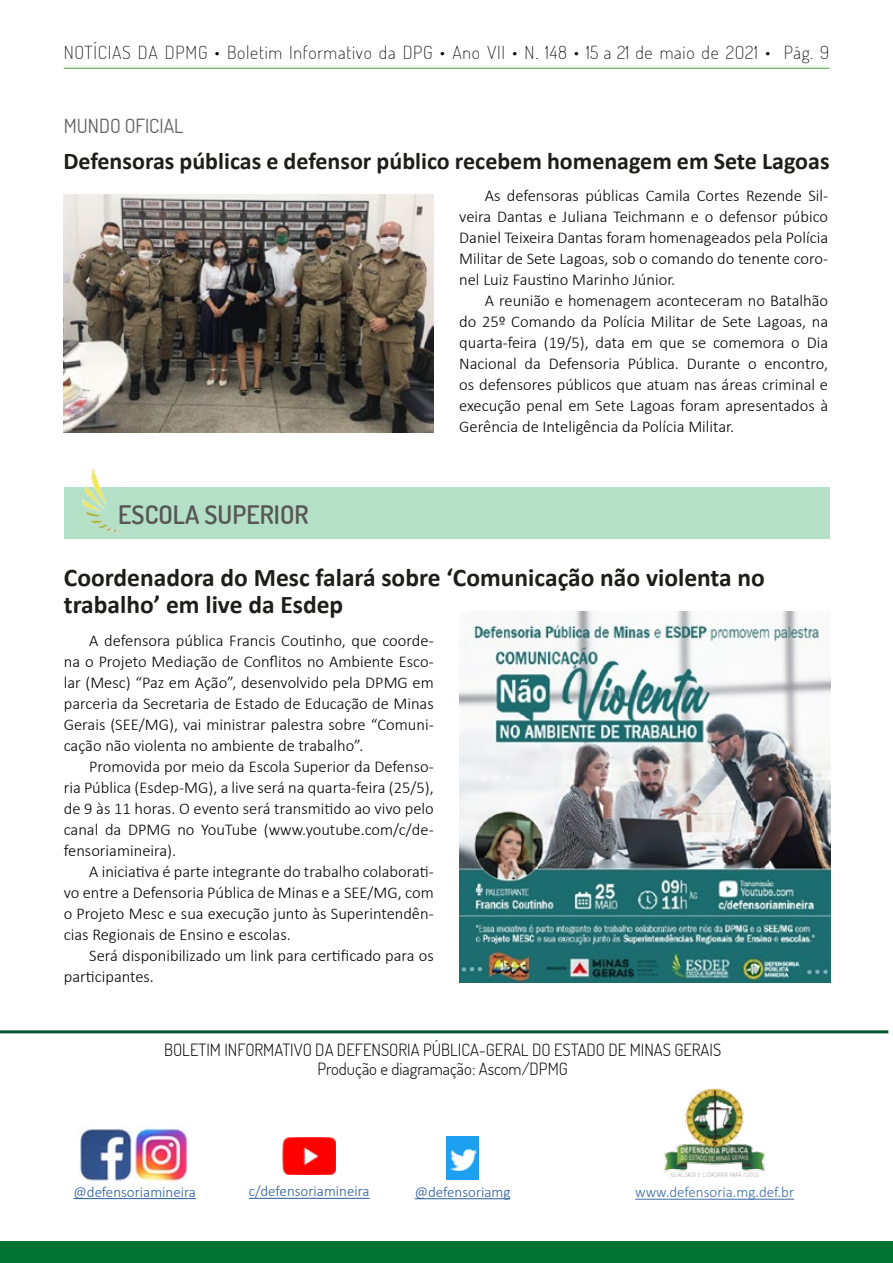
<style>
.page{position:relative;width:893px;height:1263px;background:#fff}
.page>*{position:absolute;margin:0;border:0;box-sizing:border-box;transform-origin:0 0}
.t1{font:700 25.5px/27px "Calibri";color:#1d1d1b}
.t2{font:600 25.5px "Dosis";color:#575756}
.t3{font:700 24px "Calibri";color:#1d1d1b}
.t4{font:19.5px "Dosis";color:#616160}
.t5{font:200 18px "Dosis";letter-spacing:.04em;color:#000}
.t6{font:300 16.8px/19.6px "Dosis";color:#000;text-align:center}
.t7{font:300 16.5px/21px "Calibri";color:#000;text-align:justify}
.t8{font:300 15px "Calibri";color:#275b9b}
.t9{font:300 15px "Calibri";color:#3c6ba5}
</style>
<div class="page">
<div style="left:0;top:1241px;width:893px;height:22px;background:#007330"></div>
<hr style="left:64px;top:68px;width:765px;height:1px;background:#3fa535">
<div style="left:64px;top:488px;width:765px;height:51px;background:#b3e0c6"></div>
<img style="left:70px;top:468px;width:52px;height:65px">
<hr style="left:0;top:1030px;width:888px;height:3px;background:#005530">
<hr style="left:635px;top:1199px;width:159px;height:1px;background:#3c6ba5">
<img style="left:664px;top:1088px;width:101px;height:89px">
<hr style="left:249px;top:1198px;width:121px;height:1px;background:#275b9b">
<img style="left:283px;top:1137px;width:53px;height:38px">
<img style="left:447px;top:1136px;width:32px;height:43px">
<hr style="left:415px;top:1198px;width:95px;height:1px;background:#275b9b">
<hr style="left:73px;top:1198px;width:123px;height:1px;background:#275b9b">
<img style="left:78px;top:1127px;width:54px;height:54px">
<img style="left:135px;top:1126px;width:53px;height:56px">
<img style="left:459px;top:611px;width:371px;height:371px">
<img style="left:63px;top:195px;width:370px;height:238px">
<p class="t5" style="left:64px;top:41px;width:767px">NOTÍCIAS DA DPMG • Boletim Informativo da DPG • Ano VII • N. 148 • 15 a 21 de maio de 2O21 • Pág. 9</p>
<p class="t4" style="left:64px;top:113px;width:121px">MUNDO OFICIAL</p>
<h2 class="t3" style="left:63px;top:146px;width:768px">Defensoras públicas e defensor público recebem homenagem em Sete Lagoas</h2>
<h1 class="t2" style="left:118px;top:498px;width:192px">ESCOLA SUPERIOR</h1>
<p class="t7" style="left:459px;top:185px;width:370px;text-indent:26px">As defensoras públicas Camila Cortes Rezende Sil&shy;veira Dantas e Juliana Teichmann e o defensor púbico Daniel Teixeira Dantas foram homenageados pela Polícia Militar de Sete Lagoas, sob o comando do tenente coro&shy;nel Luiz Faustino Marinho Júnior.</p>
<p class="t7" style="left:459px;top:290px;width:370px;text-indent:26px">A reunião e homenagem aconteceram no Batalhão do 25º Comando da Polícia Militar de Sete Lagoas, na quarta-feira (19/5), data em que se comemora o Dia Nacional da Defensoria Pública. Durante o encontro, os defensores públicos que atuam nas áreas criminal e execução penal em Sete Lagoas foram apresentados à Gerência de Inteligência da Polícia Militar.</p>
<h1 class="t1" style="left:64px;top:564px;width:703px">Coordenadora do Mesc falará sobre ‘Comunicação não violenta no trabalho’ em live da Esdep</h1>
<p class="t7" style="left:64px;top:630px;width:371px;text-indent:26px">A defensora pública Francis Coutinho, que coorde&shy;na o Projeto Mediação de Conflitos no Ambiente Esco&shy;lar (Mesc) “Paz em Ação”, desenvolvido pela DPMG em parceria da Secretaria de Estado de Educação de Minas Gerais (SEE/MG), vai ministrar palestra sobre “Comuni&shy;cação não violenta no ambiente de trabalho”.</p>
<p class="t7" style="left:64px;top:756px;width:371px;text-indent:26px">Promovida por meio da Escola Superior da Defenso&shy;ria Pública (Esdep-MG), a live será na quarta-feira (25/5), de 9 às 11 horas. O evento será transmitido ao vivo pelo canal da DPMG no YouTube (www.youtube.com/c/de&shy;fensoriamineira).</p>
<p class="t7" style="left:64px;top:861px;width:371px;text-indent:26px">A iniciativa é parte integrante do trabalho colaborati&shy;vo entre a Defensoria Pública de Minas e a SEE/MG, com o Projeto Mesc e sua execução junto às Superintendên&shy;cias Regionais de Ensino e escolas.</p>
<p class="t7" style="left:64px;top:945px;width:371px;text-indent:26px">Será disponibilizado um link para certificado para os participantes.</p>
<p class="t6" style="left:164px;top:1039px;width:559px">BOLETIM INFORMATIVO DA DEFENSORIA PÚBLICA-GERAL DO ESTADO DE MINAS GERAIS<br>Produção e diagramação: Ascom/DPMG</p>
<p class="t8" style="left:73px;top:1182px;width:124px">@defensoriamineira</p>
<p class="t8" style="left:249px;top:1182px;width:122px">c/defensoriamineira</p>
<p class="t8" style="left:415px;top:1182px;width:97px">@defensoriamg</p>
<p class="t9" style="left:635px;top:1183px;width:160px">www.defensoria.mg.def.br</p>
</div>
